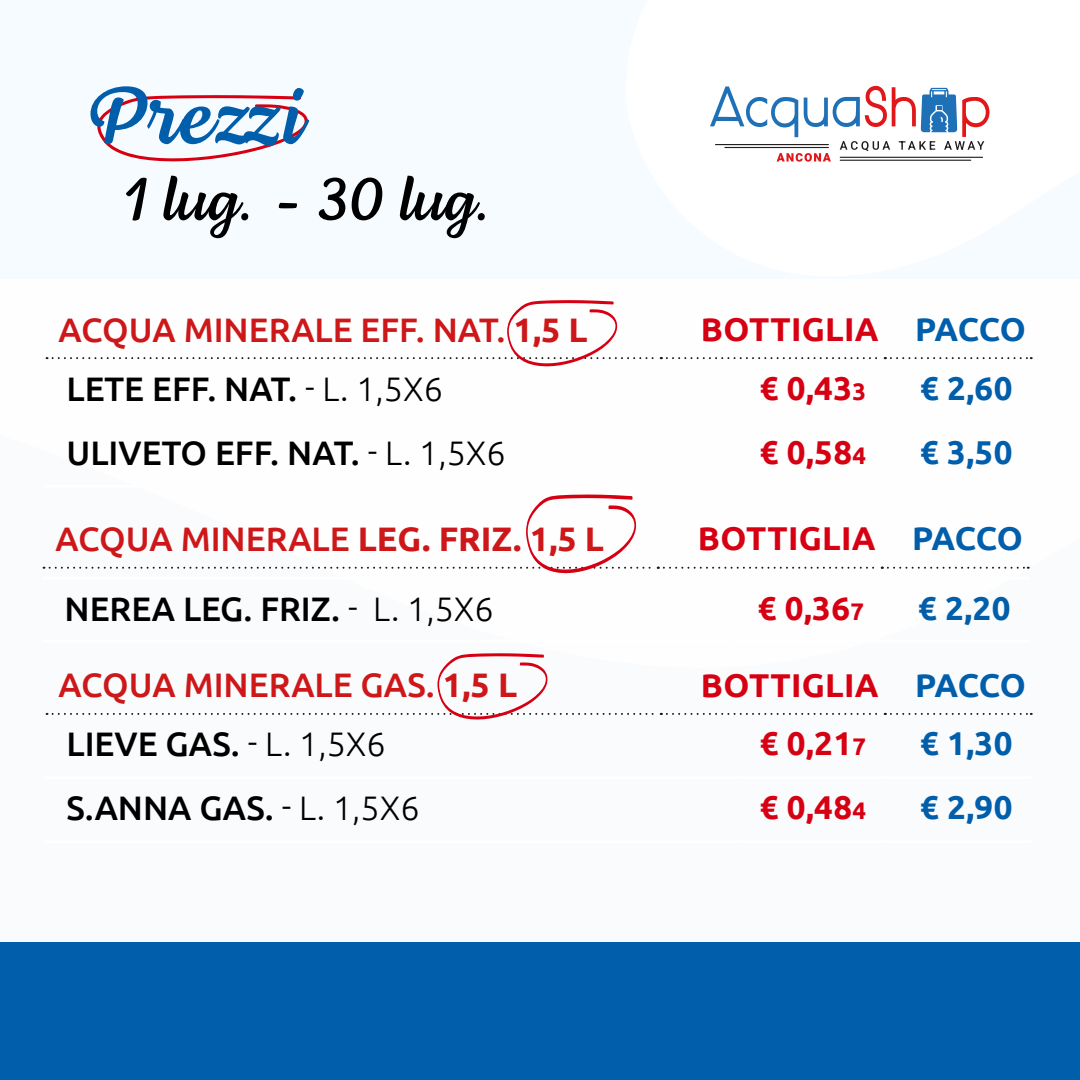
<style>
.page{position:relative;width:1080px;height:1080px;background:#fff}
.page>*{position:absolute;margin:0;border:0;box-sizing:border-box;transform-origin:0 0}
.t1{font:61px "Lemongrass Script";color:#000}
.t2{font:500 34px "Ubuntu";color:#000}
.t3{font:500 34px "Ubuntu";color:#cd1719}
.t4{font:700 33px "Ubuntu";letter-spacing:.01em;color:#d60012}
.t5{font:700 33px "Ubuntu";letter-spacing:.01em;color:#005eab}
.s1{font-weight:700}
.s2{color:#005eab}
.s3{font-weight:300}
.s4{font-size:24px}
</style>
<div class="page">
<div style="left:0;top:0;width:1080px;height:1078px;background:#f6fbff"></div>
<div style="left:0;top:942px;width:1080px;height:138px;background:#005eab"></div>
<svg style="left:90px;top:86px;width:220px;height:76px"></svg>
<svg style="left:710px;top:86px;width:280px;height:76px"></svg>
<hr style="left:840px;top:157px;width:143px;height:1px;background:#231f20">
<hr style="left:840px;top:160px;width:131px;height:1px;background:#231f20">
<div style="left:0;top:279px;width:1080px;height:663px;background:#fff"></div>
<svg style="left:47px;top:300px;width:985px;height:67px"></svg>
<svg style="left:47px;top:653px;width:985px;height:67px"></svg>
<svg style="left:44px;top:495px;width:985px;height:79px"></svg>
<h1 class="t1" style="left:122px;top:163px;width:372px">1 lug. - 30 lug.</h1>
<p class="t3" style="left:59px;top:308px;width:531px">ACQUA MINERALE EFF. NAT. <span class="s1">1,5 L</span></p>
<p class="t4" style="left:701px;top:309px;width:326px">BOTTIGLIA <span class="s2">PACCO</span></p>
<p class="t2" style="left:67px;top:367px;width:378px">LETE EFF. NAT. <span class="s3">- L. 1,5X6</span></p>
<p class="t4" style="left:759px;top:368px;width:108px">€ 0,43<span class="s4">3</span></p>
<p class="t5" style="left:920px;top:368px;width:94px">€ 2,60</p>
<p class="t2" style="left:67px;top:431px;width:441px">ULIVETO EFF. NAT. <span class="s3">- L. 1,5X6</span></p>
<p class="t4" style="left:759px;top:432px;width:108px">€ 0,58<span class="s4">4</span></p>
<p class="t5" style="left:920px;top:432px;width:94px">€ 3,50</p>
<p class="t3" style="left:56px;top:518px;width:550px">ACQUA MINERALE <span class="s1">LEG. FRIZ. 1,5 L</span></p>
<p class="t4" style="left:698px;top:519px;width:326px">BOTTIGLIA <span class="s2">PACCO</span></p>
<p class="t2" style="left:65px;top:587px;width:431px">NEREA LEG. FRIZ. <span class="s3">- L. 1,5X6</span></p>
<p class="t4" style="left:757px;top:588px;width:108px">€ 0,36<span class="s4">7</span></p>
<p class="t5" style="left:918px;top:588px;width:94px">€ 2,20</p>
<p class="t3" style="left:59px;top:664px;width:460px">ACQUA MINERALE GAS. <span class="s1">1,5 L</span></p>
<p class="t4" style="left:701px;top:665px;width:326px">BOTTIGLIA <span class="s2">PACCO</span></p>
<p class="t2" style="left:67px;top:722px;width:321px">LIEVE GAS. <span class="s3">- L. 1,5X6</span></p>
<p class="t4" style="left:759px;top:724px;width:108px">€ 0,21<span class="s4">7</span></p>
<p class="t5" style="left:920px;top:724px;width:94px">€ 1,30</p>
<p class="t2" style="left:67px;top:786px;width:355px">S.ANNA GAS. <span class="s3">- L. 1,5X6</span></p>
<p class="t4" style="left:759px;top:788px;width:108px">€ 0,48<span class="s4">4</span></p>
<p class="t5" style="left:920px;top:788px;width:94px">€ 2,90</p>
</div>
